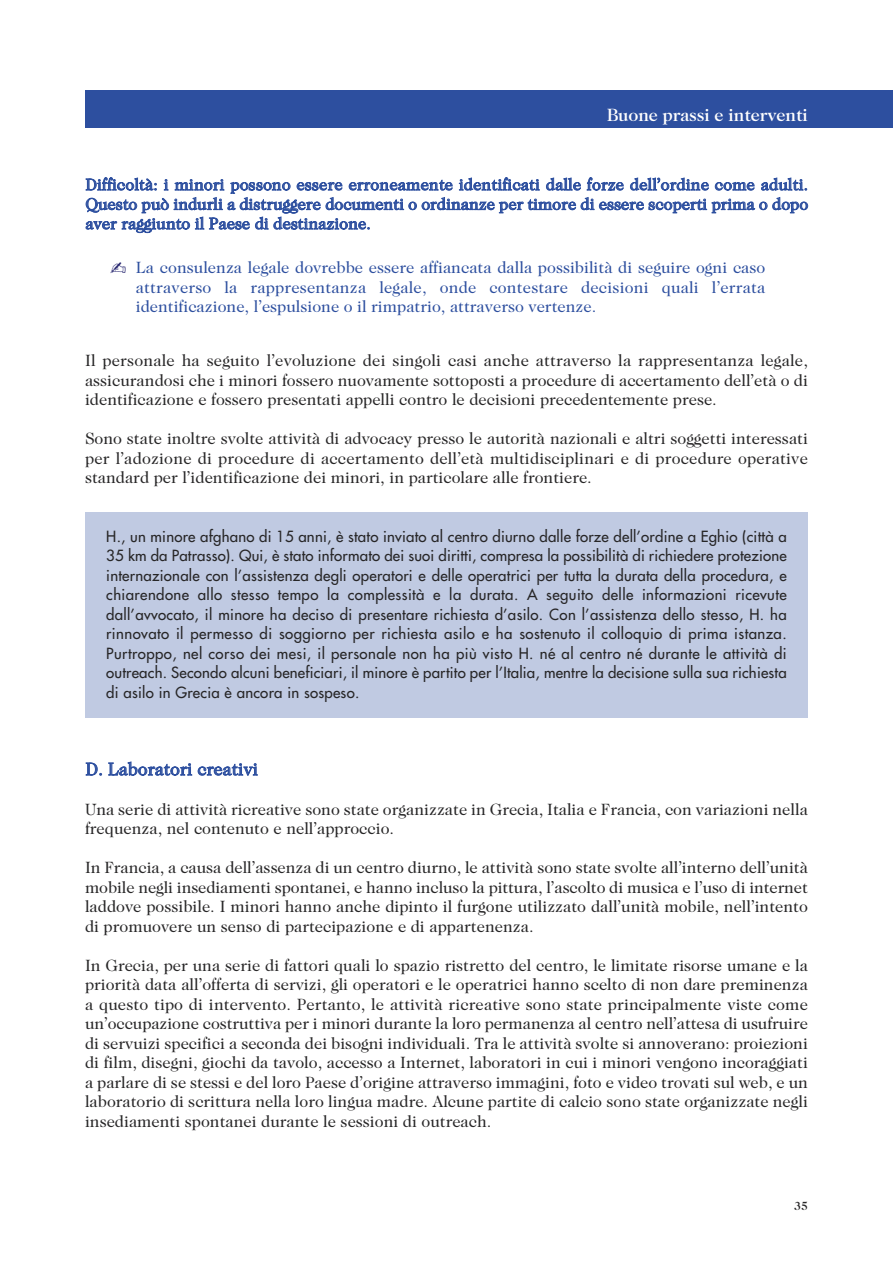
<style>
.page{position:relative;width:893px;height:1263px;background:#fff}
.page>*{position:absolute;margin:0;border:0;box-sizing:border-box;transform-origin:0 0}
.t1{font:500 18px "Caslon Two Twenty Four";letter-spacing:-.005em;color:#fff}
.t2{font:18px "Caslon Two Twenty Four";color:#2d4f9f}
.t3{font:16.5px/19.5px "Caslon Two Twenty Four";color:#272627;text-align:justify}
.t4{font:16.5px/19.5px "Caslon Two Twenty Four";color:#2d4f9f;text-align:justify}
.t5{font:15px/19.5px "Futura";letter-spacing:.015em;color:#272627;text-align:justify}
.t6{font:500 12px "Caslon Two Twenty Four";color:#272627}
.s1{color:#26256f}
</style>
<div class="page">
<div style="left:85px;top:512px;width:723px;height:206px;background:#c0cae2"></div>
<div style="left:85px;top:90px;width:808px;height:38px;background:#2d4f9f"></div>
<p class="t1" style="left:607px;top:108px;width:203px">Buone prassi e interventi</p>
<p class="t4" style="left:85px;top:176px;width:724px">Difficoltà: i minori possono essere erroneamente identificati dalle forze dell’ordine come adulti.<br>Questo può indurli a distruggere documenti o ordinanze per timore di essere scoperti prima o dopo aver raggiunto il Paese di destinazione.</p>
<p class="t4" style="left:136px;top:259px;width:631px;text-indent:-25px"><span class="s1">✍</span> La consulenza legale dovrebbe essere affiancata dalla possibilità di seguire ogni caso attraverso la rappresentanza legale, onde contestare decisioni quali l’errata identificazione, l’espulsione o il rimpatrio, attraverso vertenze.</p>
<p class="t3" style="left:85px;top:352px;width:724px">Il personale ha seguito l’evoluzione dei singoli casi anche attraverso la rappresentanza legale, assicurandosi che i minori fossero nuovamente sottoposti a procedure di accertamento dell’età o di identificazione e fossero presentati appelli contro le decisioni precedentemente prese.</p>
<p class="t3" style="left:85px;top:430px;width:724px">Sono state inoltre svolte attività di advocacy presso le autorità nazionali e altri soggetti interessati per l’adozione di procedure di accertamento dell’età multidisciplinari e di procedure operative standard per l’identificazione dei minori, in particolare alle frontiere.</p>
<p class="t5" style="left:106px;top:527px;width:682px">H., un minore afghano di 15 anni, è stato inviato al centro diurno dalle forze dell’ordine a Eghio (città a 35 km da Patrasso). Qui, è stato informato dei suoi diritti, compresa la possibilità di richiedere protezione internazionale con l’assistenza degli operatori e delle operatrici per tutta la durata della procedura, e chiarendone allo stesso tempo la complessità e la durata. A seguito delle informazioni ricevute dall’avvocato, il minore ha deciso di presentare richiesta d’asilo. Con l’assistenza dello stesso, H. ha rinnovato il permesso di soggiorno per richiesta asilo e ha sostenuto il colloquio di prima istanza.<br>Purtroppo, nel corso dei mesi, il personale non ha più visto H. né al centro né durante le attività di outreach. Secondo alcuni beneficiari, il minore è partito per l’Italia, mentre la decisione sulla sua richiesta di asilo in Grecia è ancora in sospeso.</p>
<p class="t2" style="left:85px;top:762px;width:174px">D. Laboratori creativi</p>
<p class="t3" style="left:85px;top:800px;width:724px">Una serie di attività ricreative sono state organizzate in Grecia, Italia e Francia, con variazioni nella frequenza, nel contenuto e nell’approccio.</p>
<p class="t3" style="left:85px;top:859px;width:724px">In Francia, a causa dell’assenza di un centro diurno, le attività sono state svolte all’interno dell’unità mobile negli insediamenti spontanei, e hanno incluso la pittura, l’ascolto di musica e l’uso di internet laddove possibile. I minori hanno anche dipinto il furgone utilizzato dall’unità mobile, nell’intento di promuovere un senso di partecipazione e di appartenenza.</p>
<p class="t3" style="left:85px;top:956px;width:724px">In Grecia, per una serie di fattori quali lo spazio ristretto del centro, le limitate risorse umane e la priorità data all’offerta di servizi, gli operatori e le operatrici hanno scelto di non dare preminenza a questo tipo di intervento. Pertanto, le attività ricreative sono state principalmente viste come un’occupazione costruttiva per i minori durante la loro permanenza al centro nell’attesa di usufruire di servuizi specifici a seconda dei bisogni individuali. Tra le attività svolte si annoverano: proiezioni di film, disegni, giochi da tavolo, accesso a Internet, laboratori in cui i minori vengono incoraggiati a parlare di se stessi e del loro Paese d’origine attraverso immagini, foto e video trovati sul web, e un laboratorio di scrittura nella loro lingua madre. Alcune partite di calcio sono state organizzate negli insediamenti spontanei durante le sessioni di outreach.</p>
<p class="t6" style="left:794px;top:1202px;width:15px">35</p>
</div>
